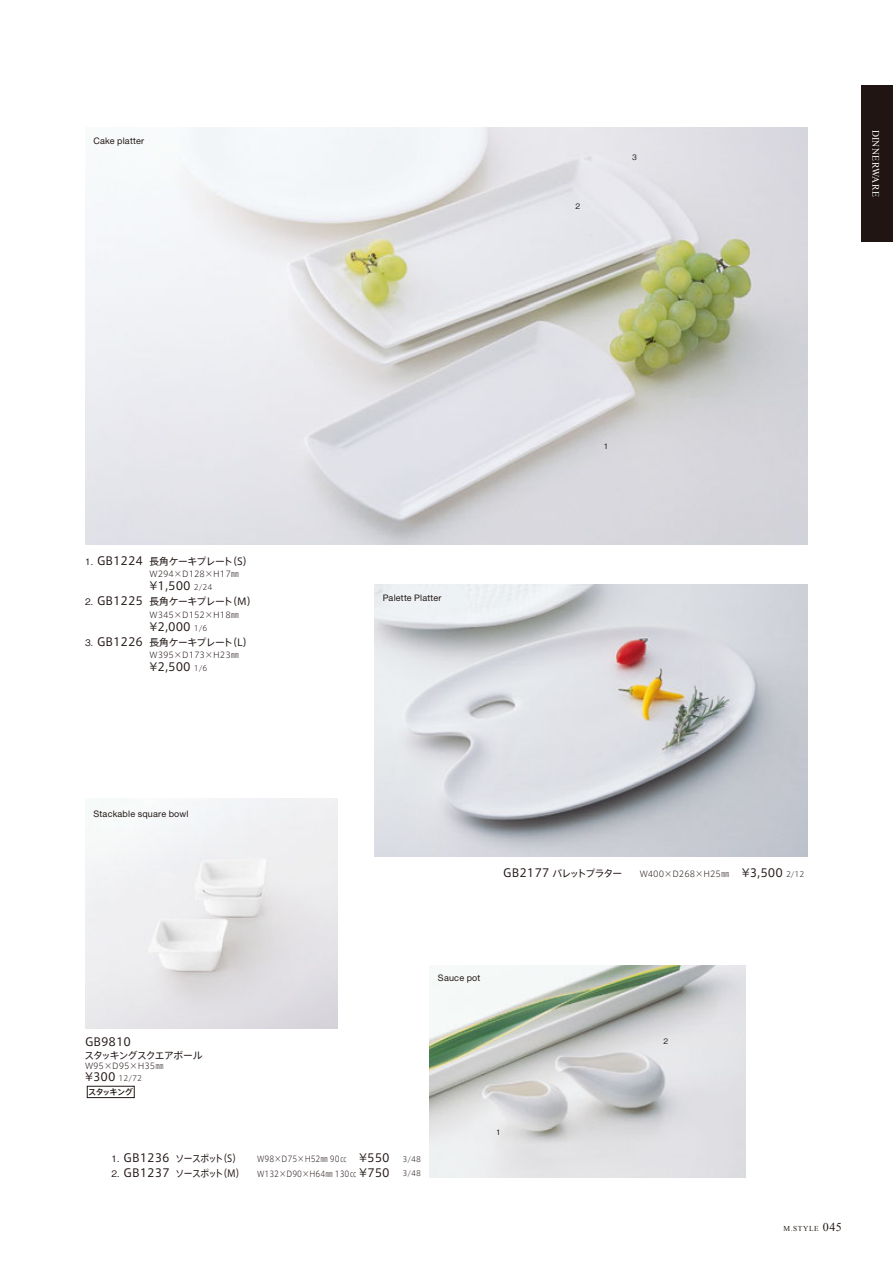
<style>
.page{position:relative;width:893px;height:1263px;background:#fff}
.page>*{position:absolute;margin:0;border:0;box-sizing:border-box;transform-origin:0 0}
.t1{font:11.25px "Axis Std";color:#221815}
.t2{font:9.75px "Axis Std";letter-spacing:-.05em;color:#221815}
.t3{font:9.75px "Axis Std";letter-spacing:-.05em;color:#221815;scale:.9 1}
.t4{font:9.75px "Axis Std";letter-spacing:-.075em;color:#221815}
.t5{font:9.75px "Times New Roman";letter-spacing:.03em;color:#fff}
.t6{font:9px "Helvetica Neue LT Std";letter-spacing:.02em;color:#221815}
.t7{font:300 8.25px "Axis Std";color:#221815}
.t8{font:300 8.25px "Axis Std";color:#221815;scale:.9 1}
.t9{font:500 8.25px "Axis Std";letter-spacing:-.08em;color:#221815}
.t10{font:7.5px "Times New Roman";letter-spacing:.08em;color:#221815}
.t11{font:300 7.5px "Axis Std";color:#221815}
.t12{font:500 7.5px "Gothic BBB Pro";color:#221815}
.s1{font-family:"Gothic BBB Pro";font-weight:500;font-size:9px}
.s2{font-size:11.25px}
.s3{font-weight:300;font-size:7.5px}
.s4{font-weight:400;font-size:11.25px}
.s5{font-weight:400;font-size:9.75px}
.s6{font-size:7.5px}
.s7{font-size:12px}
</style>
<div class="page">
<img style="left:374px;top:585px;width:434px;height:272px">
<img style="left:85px;top:128px;width:723px;height:416px">
<img style="left:429px;top:965px;width:317px;height:213px">
<div style="left:87px;top:1086px;width:47px;height:12px;border:1px solid #221815"></div>
<div style="left:861px;top:85px;width:32px;height:156px;background:#201513"></div>
<p class="t6" style="left:94px;top:135px;width:52px">Cake platter</p>
<p class="t12" style="left:575px;top:200px;width:6px">2</p>
<p class="t12" style="left:632px;top:152px;width:6px">3</p>
<p class="t5" style="left:882px;top:130px;width:68px;rotate:90deg">DINNERWARE</p>
<p class="t2" style="left:85px;top:554px;width:169px"><span class="s1">1.</span> <span class="s2">GB1224</span> 長角ケーキプレート（S）</p>
<p class="t7" style="left:150px;top:568px;width:91px">W294×D128×H17㎜</p>
<p class="t1" style="left:150px;top:578px;width:64px">¥1,500 <span class="s3">2/24</span></p>
<p class="t2" style="left:85px;top:594px;width:173px"><span class="s1">2.</span> <span class="s2">GB1225</span> 長角ケーキプレート（M）</p>
<p class="t7" style="left:150px;top:608px;width:91px">W345×D152×H18㎜</p>
<p class="t1" style="left:150px;top:618px;width:59px">¥2,000 <span class="s3">1/6</span></p>
<p class="t2" style="left:85px;top:635px;width:169px"><span class="s1">3.</span> <span class="s2">GB1226</span> 長角ケーキプレート（L）</p>
<p class="t7" style="left:150px;top:649px;width:91px">W395×D173×H23㎜</p>
<p class="t1" style="left:150px;top:659px;width:59px">¥2,500 <span class="s3">1/6</span></p>
<p class="t6" style="left:383px;top:592px;width:60px">Palette Platter</p>
<p class="t12" style="left:604px;top:440px;width:6px">1</p>
<p class="t6" style="left:94px;top:808px;width:96px">Stackable square bowl</p>
<p class="t7" style="left:503px;top:868px;width:303px"><span class="s4">GB2177</span> <span class="s5">パレットプラター　　</span>W400×D268×H25㎜ <span class="s4">¥3,500</span> <span class="s6">2/12</span></p>
<p class="t6" style="left:438px;top:973px;width:44px">Sauce pot</p>
<p class="t1" style="left:85px;top:1034px;width:48px">GB9810</p>
<p class="t4" style="left:85px;top:1048px;width:119px">スタッキングスクエアボール</p>
<p class="t7" style="left:85px;top:1059px;width:80px">W95×D95×H35㎜</p>
<p class="t11" style="left:85px;top:1072px;width:58px"><span class="s4">¥300</span> 12/72</p>
<p class="t9" style="left:88px;top:1086px;width:46px">スタッキング</p>
<p class="t3" style="left:112px;top:1150px;width:145px"><span class="s1">1.</span> <span class="s2">GB1236</span> ソースポット（S）</p>
<p class="t8" style="left:257px;top:1152px;width:184px">W98×D75×H52㎜ 90㏄ <span class="s4">¥550</span> <span class="s6">3/48</span></p>
<p class="t3" style="left:112px;top:1165px;width:149px"><span class="s1">2.</span> <span class="s2">GB1237</span> ソースポット（M）</p>
<p class="t8" style="left:257px;top:1167px;width:184px">W132×D90×H64㎜ 130㏄ <span class="s4">¥750</span> <span class="s6">3/48</span></p>
<p class="t12" style="left:496px;top:1126px;width:6px">1</p>
<p class="t12" style="left:663px;top:1035px;width:6px">2</p>
<p class="t10" style="left:784px;top:1223px;width:60px">M.STYLE <span class="s7">045</span></p>
</div>
